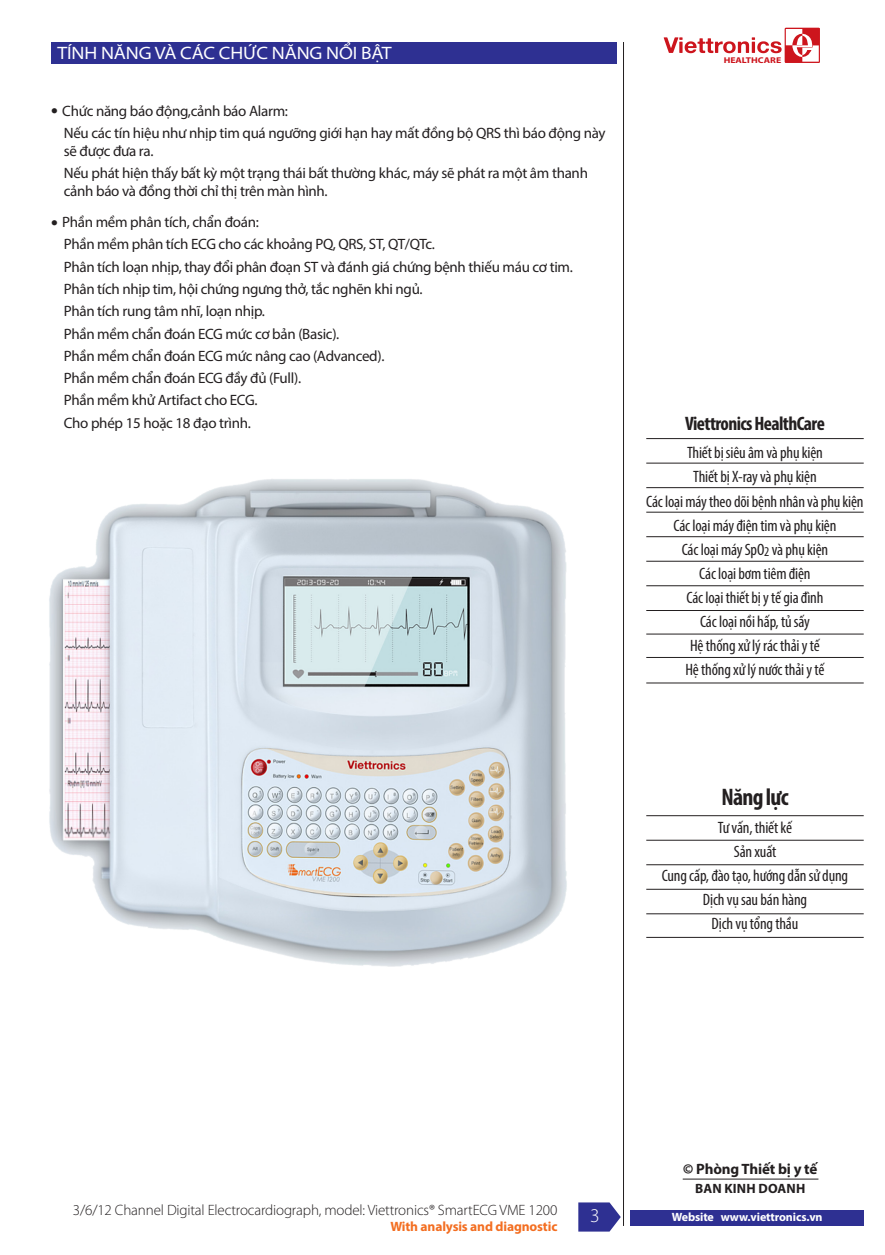
<style>
.page{position:relative;width:885px;height:1255px;background:#fff}
.page>*{position:absolute;margin:0;border:0;box-sizing:border-box;transform-origin:0 0}
.t1{font:700 condensed 24px "Myriad Pro";letter-spacing:-.03em;color:#231f20}
.t2{font:700 condensed 19.5px "Myriad Pro";letter-spacing:-.03em;color:#231f20}
.Noi_dung{font:300 19.5px "Myriad Pro";color:#fff}
.gioi_thieu{font:semi-expanded 18px "Myriad Pro";letter-spacing:-.005em;color:#fff}
.t3{font:condensed 16.5px/24px "Myriad Pro";letter-spacing:-.01em;color:#231f20;text-align:center}
.khoi{font:15px/18px "Myriad Pro";letter-spacing:-.02em;color:#231f20}
.t4{font:300 15px "Myriad Pro";letter-spacing:-.01em;color:#231f20}
.t5{font:700 15px "Myriad Pro";letter-spacing:-.01em;color:#231f20}
.t6{font:700 13.5px "Myriad Pro";letter-spacing:-.01em;color:#f36e21}
.t7{font:700 13.5px "Myriad Pro";letter-spacing:.01em;color:#231f20}
.t8{font:700 12px "Myriad Pro";letter-spacing:-.01em;color:#fff}
.t9{font:700 8.4px "Myriad Pro";color:#cd151d;scale:1.16 1}
.s1{font-weight:900}
</style>
<div class="page">
<div style="left:51px;top:42px;width:565px;height:21px;background:#2e3092"></div>
<div style="left:630px;top:1209px;width:233px;height:16px;background:#2e3092"></div>
<hr style="left:682px;top:1178px;width:136px;height:1px;background:#231f20">
<svg style="left:784px;top:28px;width:35px;height:35px"></svg>
<svg style="left:663px;top:29px;width:155px;height:33px"></svg>
<svg style="left:578px;top:1202px;width:42px;height:29px"></svg>
<hr style="left:646px;top:438px;width:217px;height:1px;background:#231f20">
<hr style="left:646px;top:463px;width:217px;height:1px;background:#231f20">
<hr style="left:646px;top:487px;width:217px;height:1px;background:#231f20">
<hr style="left:646px;top:512px;width:217px;height:1px;background:#231f20">
<hr style="left:646px;top:536px;width:217px;height:1px;background:#231f20">
<hr style="left:646px;top:561px;width:217px;height:1px;background:#231f20">
<hr style="left:646px;top:585px;width:217px;height:1px;background:#231f20">
<hr style="left:646px;top:815px;width:217px;height:1px;background:#231f20">
<hr style="left:646px;top:840px;width:217px;height:1px;background:#231f20">
<hr style="left:646px;top:864px;width:217px;height:1px;background:#231f20">
<hr style="left:646px;top:889px;width:217px;height:1px;background:#231f20">
<hr style="left:646px;top:913px;width:217px;height:1px;background:#231f20">
<hr style="left:646px;top:610px;width:217px;height:1px;background:#231f20">
<hr style="left:646px;top:633px;width:217px;height:1px;background:#231f20">
<hr style="left:646px;top:657px;width:217px;height:1px;background:#231f20">
<hr style="left:646px;top:682px;width:217px;height:1px;background:#231f20">
<hr style="left:646px;top:937px;width:217px;height:1px;background:#231f20">
<img style="left:49px;top:479px;width:518px;height:488px">
<hr style="left:623px;top:42px;width:1px;height:1183px;background:#231f20">
<p class="gioi_thieu" style="left:57px;top:42px;width:336px">TÍNH NĂNG VÀ CÁC CHỨC NĂNG NỔI BẬT</p>
<p class="khoi" style="left:51px;top:102px;width:238px">● Chức năng báo động,cảnh báo Alarm:</p>
<p class="khoi" style="left:64px;top:124px;width:543px">Nếu các tín hiệu như nhịp tim quá ngưỡng giới hạn hay mất đồng bộ QRS thì báo động này sẽ được đưa ra.</p>
<p class="khoi" style="left:64px;top:164px;width:525px">Nếu phát hiện thấy bất kỳ một trạng thái bất thường khác, máy sẽ phát ra một âm thanh cảnh báo và đồng thời chỉ thị trên màn hình.</p>
<p class="khoi" style="left:51px;top:213px;width:209px">● Phần mềm phân tích, chẩn đoán:</p>
<p class="khoi" style="left:64px;top:235px;width:372px">Phần mềm phân tích ECG cho các khoảng PQ, QRS, ST, QT/QTc.</p>
<p class="khoi" style="left:64px;top:257px;width:510px">Phân tích loạn nhịp, thay đổi phân đoạn ST và đánh giá chứng bệnh thiếu máu cơ tim.</p>
<p class="khoi" style="left:64px;top:280px;width:360px">Phân tích nhịp tim, hội chứng ngưng thở, tắc nghẽn khi ngủ.</p>
<p class="khoi" style="left:64px;top:302px;width:203px">Phân tích rung tâm nhĩ, loạn nhịp.</p>
<p class="khoi" style="left:64px;top:324px;width:277px">Phần mềm chẩn đoán ECG mức cơ bản (Basic).</p>
<p class="khoi" style="left:64px;top:346px;width:322px">Phần mềm chẩn đoán ECG mức nâng cao (Advanced).</p>
<p class="khoi" style="left:64px;top:369px;width:239px">Phần mềm chẩn đoán ECG đầy đủ (Full).</p>
<p class="khoi" style="left:64px;top:391px;width:195px">Phần mềm khử Artifact cho ECG.</p>
<p class="khoi" style="left:64px;top:413px;width:188px">Cho phép 15 hoặc 18 đạo trình.</p>
<p class="t9" style="left:723px;top:54px;width:51px">HEALTHCARE</p>
<h2 class="t2" style="left:685px;top:411px;width:141px">Viettronics HealthCare</h2>
<p class="t3" style="left:646px;top:440px;width:219px">Thiết bị siêu âm và phụ kiện<br>Thiết bị X-ray và phụ kiện<br>Các loại máy theo dõi bệnh nhân và phụ kiện<br>Các loại máy điện tim và phụ kiện<br>Các loại máy SpO<sub>2</sub> và phụ kiện<br>Các loại bơm tiêm điện<br>Các loại thiết bị y tế gia đình<br>Các loại nồi hấp, tủ sấy<br>Hệ thống xử lý rác thải y tế<br>Hệ thống xử lý nước thải y tế</p>
<h1 class="t1" style="left:721px;top:781px;width:69px">Năng lực</h1>
<p class="t3" style="left:661px;top:815px;width:188px">Tư vấn, thiết kế<br>Sản xuất<br>Cung cấp, đào tạo, hướng dẫn sử dụng<br>Dịch vụ sau bán hàng<br>Dịch vụ tổng thầu</p>
<p class="t4" style="left:73px;top:1200px;width:486px">3/6/12 Channel Digital Electrocardiograph, model: Viettronics® SmartECG VME 1200</p>
<p class="t6" style="left:390px;top:1217px;width:169px">With analysis and diagnostic</p>
<p class="Noi_dung" style="left:590px;top:1203px;width:11px">3</p>
<p class="t5" style="left:683px;top:1158px;width:136px"><span class="s1">©</span> Phòng Thiết bị y tế</p>
<p class="t7" style="left:695px;top:1179px;width:112px">BAN KINH DOANH</p>
<p class="t8" style="left:671px;top:1209px;width:152px">Website www.viettronics.vn</p>
</div>
